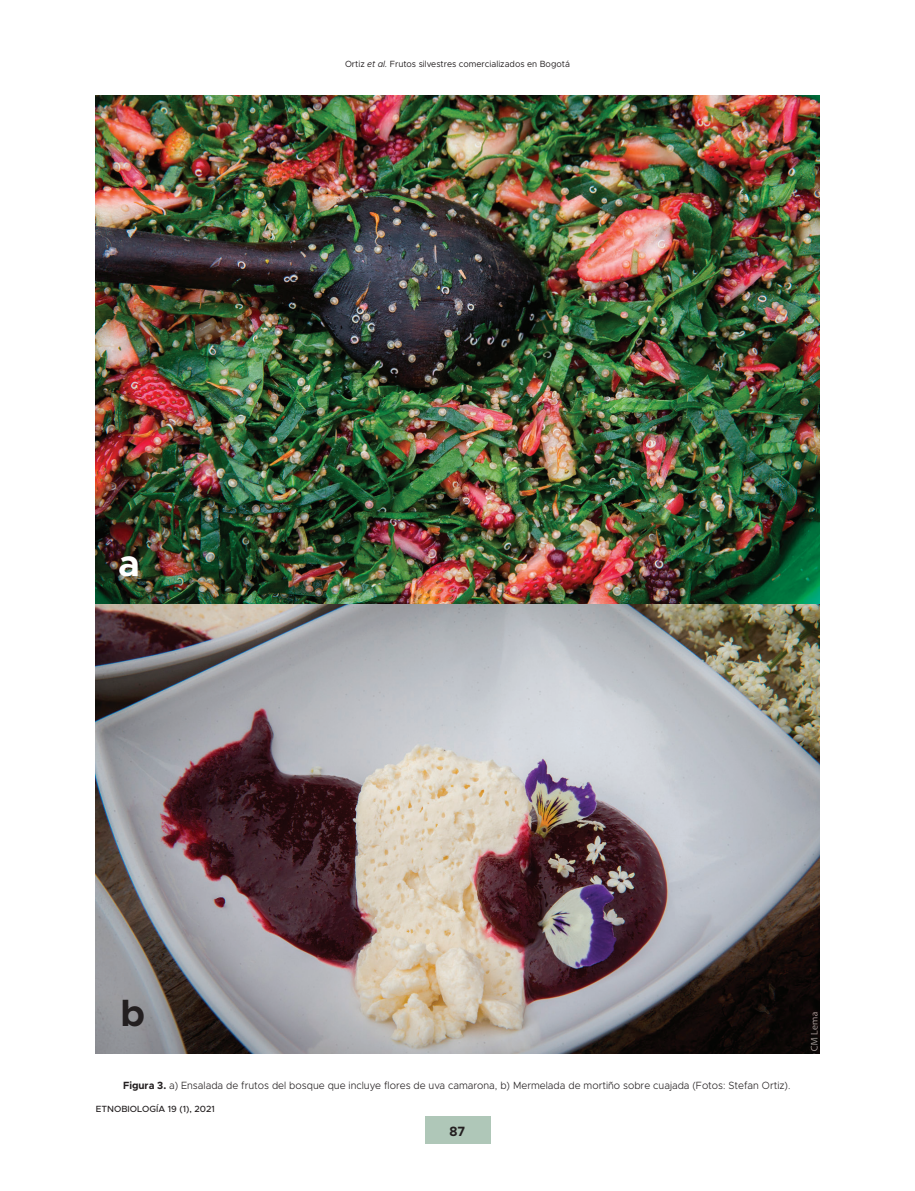
<style>
.page{position:relative;width:915px;height:1191px;background:#fff}
.page>*{position:absolute;margin:0;border:0;box-sizing:border-box;transform-origin:0 0}
.t1{font:700 37.5px "Metropolis";color:#fff}
.t2{font:700 37.5px "Metropolis";color:#231f20}
.t3{font:700 13.5px "Metropolis";color:#231f20;scale:.95 1}
.t4{font:300 10.5px "Metropolis";color:#231f20;scale:.95 1}
.t5{font:9px "Metropolis";color:#231f20;scale:.95 1}
.t6{font:500 9px "Metropolis";color:#231f20}
.s1{font-style:italic}
.s2{font-weight:700}
</style>
<div class="page">
<div style="left:424px;top:1115px;width:66px;height:28px;background:#afc7b8"></div>
<img style="left:95px;top:594px;width:724px;height:459px">
<img style="left:96px;top:96px;width:723px;height:507px">
<h1 class="t1" style="left:118px;top:539px;width:23px">a</h1>
<h1 class="t2" style="left:121px;top:989px;width:26px">b</h1>
<p class="t5" style="left:345px;top:58px;width:238px">Ortiz <span class="s1">et al.</span> Frutos silvestres comercializados en Bogotá</p>
<p class="t4" style="left:123px;top:1078px;width:703px"><span class="s2">Figura 3.</span> a) Ensalada de frutos del bosque que incluye flores de uva camarona, b) Mermelada de mortiño sobre cuajada (Fotos: Stefan Ortiz).</p>
<p class="t6" style="left:96px;top:1103px;width:120px">ETNOBIOLOGÍA 19 (1), 2021</p>
<p class="t3" style="left:449px;top:1123px;width:18px">87</p>
</div>
